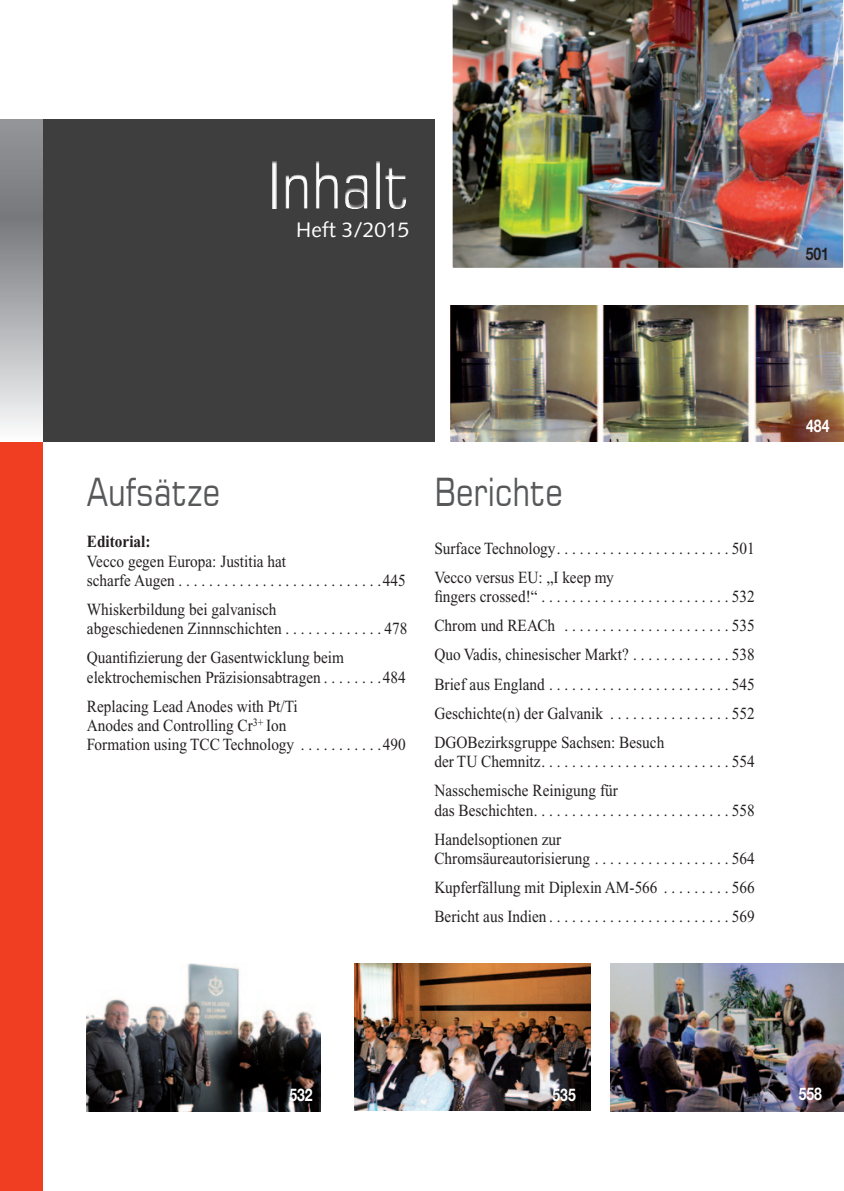
<style>
.page{position:relative;width:844px;height:1191px;background:#fff}
.page>*{position:absolute;margin:0;border:0;box-sizing:border-box;transform-origin:0 0}
.t1{font:65.62px "Square 721 BT";color:#fff;scale:.8 1}
.t2{font:38.5px "Square 721 BT";color:#57585a;scale:.8 1}
.t3{font:21px "Syntax";color:#fff}
.t4{font:700 17.5px "Helvetica Neue";color:#fff;scale:.8 1}
.t5{font:700 17.5px "Helvetica Neue";color:#231f20;scale:.8 1}
.t6{font:16.97px/29.2px "Times New Roman";color:#231f20;scale:.9 1}
.t7{font:700 16.97px "Times New Roman";color:#231f20;scale:.9 1}
</style>
<div class="page">
<div style="left:0;top:441px;width:42px;height:750px;background:#ef3e22"></div>
<div style="left:42px;top:119px;width:392px;height:322px;background:#3e3e3f"></div>
<div style="left:259px;top:143px;width:221px;height:84px;background:#231f20;opacity:.75"></div>
<svg style="left:0;top:119px;width:42px;height:308px;background:#a4a6a8"></svg>
<img style="left:451px;top:0;width:392px;height:268px">
<img style="left:451px;top:305px;width:391px;height:136px">
<img style="left:610px;top:963px;width:233px;height:148px">
<img style="left:355px;top:963px;width:235px;height:147px">
<img style="left:87px;top:963px;width:233px;height:148px">
<h1 class="t1" style="left:268px;top:144px;width:179px">Inhalt</h1>
<p class="t3" style="left:296px;top:218px;width:115px">Heft 3/2015</p>
<p class="t5" style="left:805px;top:243px;width:31px">501</p>
<h2 class="t2" style="left:87px;top:467px;width:168px">Aufsätze</h2>
<h2 class="t2" style="left:434px;top:467px;width:162px">Berichte</h2>
<p class="t7" style="left:87px;top:532px;width:72px">Editorial:</p>
<p class="t6" style="left:87px;top:551px;width:355px;line-height:19.2px">Vecco gegen Europa: Justitia hat<br>scharfe Augen . . . . . . . . . . . . . . . . . . . . . . . . . . 445</p>
<p class="t6" style="left:87px;top:599px;width:357px;line-height:19.2px">Whiskerbildung bei galvanisch<br>abgeschiedenen Zinnnschichten . . . . . . . . . . . . 478</p>
<p class="t6" style="left:87px;top:648px;width:355px;line-height:19.2px">Quantifizierung der Gasentwicklung beim elektrochemischen Präzisionsabtragen . . . . . . . 484</p>
<p class="t6" style="left:87px;top:696px;width:355px;line-height:19.2px">Replacing Lead Anodes with Pt/Ti<br>Anodes and Controlling Cr<sup>3+</sup> Ion<br>Formation using TCC Technology . . . . . . . . . . 490</p>
<p class="t6" style="left:434px;top:533px;width:357px">Surface Technology . . . . . . . . . . . . . . . . . . . . . . 501<br>Vecco versus EU: „I keep my</p>
<p class="t6" style="left:434px;top:582px;width:357px;text-align:justify">fingers crossed!“ . . . . . . . . . . . . . . . . . . . . . . . . 532<br>Chrom und REACh . . . . . . . . . . . . . . . . . . . . . 535<br>Quo Vadis, chinesischer Markt? . . . . . . . . . . . . 538<br>Brief aus England . . . . . . . . . . . . . . . . . . . . . . . 545<br>Geschichte(n) der Galvanik . . . . . . . . . . . . . . . 552<br>DGOBezirksgruppe Sachsen: Besuch</p>
<p class="t6" style="left:434px;top:747px;width:357px">der TU Chemnitz . . . . . . . . . . . . . . . . . . . . . . . . 554<br>Nasschemische Reinigung für</p>
<p class="t6" style="left:434px;top:795px;width:357px">das Beschichten . . . . . . . . . . . . . . . . . . . . . . . . . 558<br>Handelsoptionen zur</p>
<p class="t6" style="left:434px;top:844px;width:357px;text-align:justify">Chromsäureautorisierung . . . . . . . . . . . . . . . . . 564<br>Kupferfällung mit Diplexin AM-566 . . . . . . . . 566<br>Bericht aus Indien . . . . . . . . . . . . . . . . . . . . . . . 569</p>
<p class="t4" style="left:805px;top:415px;width:31px">484</p>
<p class="t4" style="left:289px;top:1084px;width:31px">532</p>
<p class="t4" style="left:552px;top:1084px;width:31px">535</p>
<p class="t4" style="left:798px;top:1083px;width:31px">558</p>
</div>
